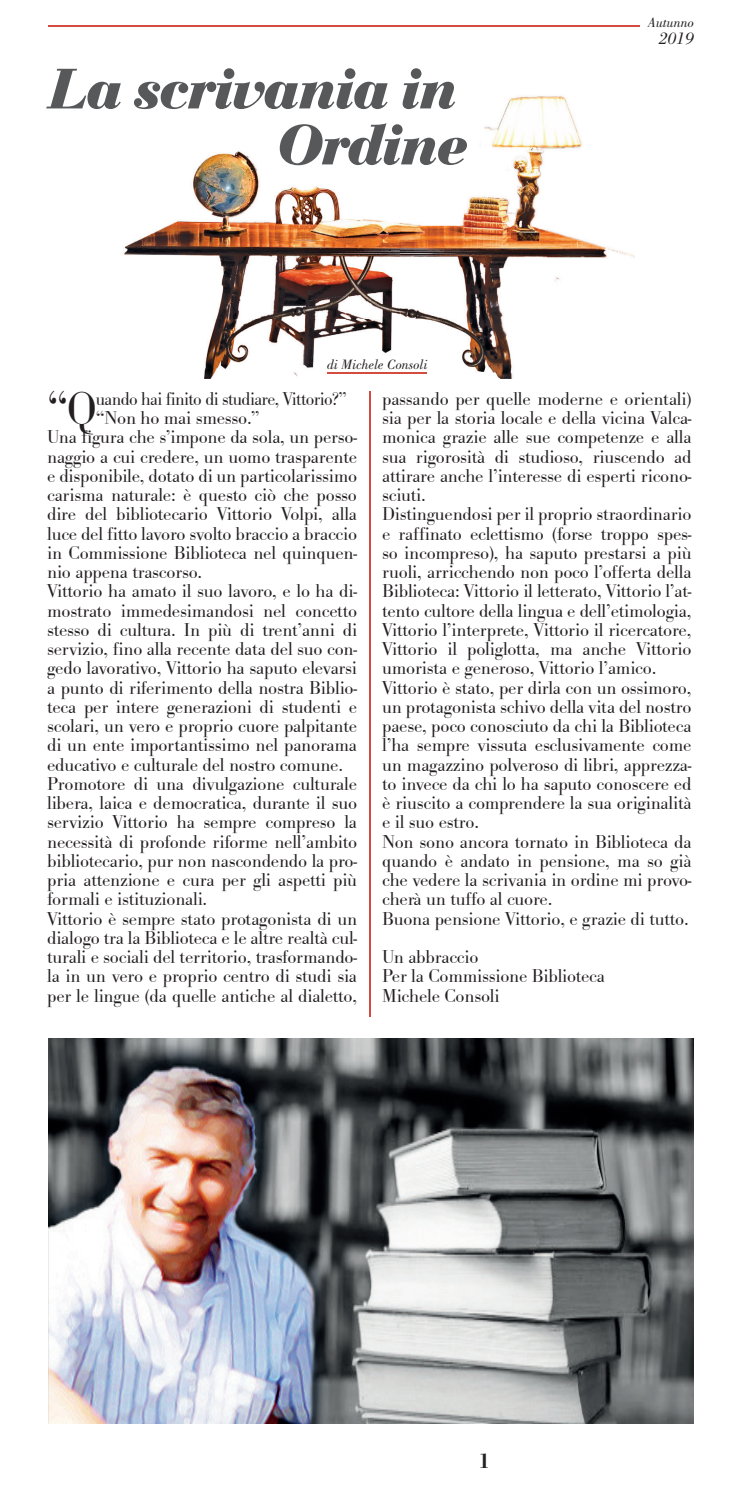
<style>
.page{position:relative;width:744px;height:1490px;background:#fff}
.page>*{position:absolute;margin:0;border:0;box-sizing:border-box;transform-origin:0 0}
.t1{font:italic 700 59.5px/56px "Bodoni No 1 URWT";letter-spacing:-.03em;color:#57585a;text-align:right}
.t2{font:48.12px "Bodoni Ant T Ligh";color:#231f20;scale:.95 1}
.t3{font:500 21px "Bodoni BE";color:#231f20}
.t4{font:19.25px/19.2px "Bodoni Ant T Ligh";letter-spacing:-.01em;color:#231f20}
.t5{font:19.25px "Bodoni Ant T Ligh";letter-spacing:-.03em;color:#231f20;scale:.95 1}
.t6{font:italic 17.5px "Bodoni Std";color:#231f20}
.t7{font:italic 14px "Bodoni Std";color:#231f20}
</style>
<div class="page">
<img style="left:124px;top:96px;width:511px;height:282px">
<hr style="left:369px;top:391px;width:2px;height:625px;background:#d44c3f">
<hr style="left:48px;top:25px;width:592px;height:1px;background:#d44c3f">
<hr style="left:327px;top:372px;width:99px;height:2px;background:#d44c3f">
<img style="left:48px;top:1038px;width:645px;height:386px">
<h1 class="t1" style="left:47px;top:61px;width:420px">La scrivania in<br>Ordine</h1>
<p class="t7" style="left:327px;top:356px;width:102px">di Michele Consoli</p>
<p class="t7" style="left:648px;top:15px;width:47px">Autunno</p>
<p class="t6" style="left:659px;top:29px;width:36px">2019</p>
<h2 class="t2" style="left:47px;top:383px;width:54px">“Q</h2>
<p class="t5" style="left:96px;top:388px;width:266px">uando hai finito di studiare, Vittorio?”</p>
<p class="t4" style="left:96px;top:409px;width:165px">“Non ho mai smesso.”</p>
<p class="t4" style="left:47px;top:428px;width:311px">Una figura che s’impone da sola, un perso-</p>
<p class="t4" style="left:47px;top:447px;width:311px">naggio a cui credere, un uomo trasparente</p>
<p class="t4" style="left:47px;top:467px;width:311px">e disponibile, dotato di un particolarissimo</p>
<p class="t4" style="left:47px;top:486px;width:311px">carisma naturale: è questo ciò che posso</p>
<p class="t4" style="left:47px;top:505px;width:311px">dire del bibliotecario Vittorio Volpi, alla</p>
<p class="t4" style="left:47px;top:524px;width:311px">luce del fitto lavoro svolto braccio a braccio</p>
<p class="t4" style="left:47px;top:544px;width:311px">in Commissione Biblioteca nel quinquen-</p>
<p class="t4" style="left:47px;top:563px;width:157px">nio appena trascorso.</p>
<p class="t4" style="left:47px;top:582px;width:311px">Vittorio ha amato il suo lavoro, e lo ha di-</p>
<p class="t4" style="left:47px;top:601px;width:311px">mostrato immedesimandosi nel concetto</p>
<p class="t4" style="left:47px;top:621px;width:311px">stesso di cultura. In più di trent’anni di</p>
<p class="t4" style="left:47px;top:640px;width:311px">servizio, fino alla recente data del suo con-</p>
<p class="t4" style="left:47px;top:659px;width:311px">gedo lavorativo, Vittorio ha saputo elevarsi</p>
<p class="t4" style="left:47px;top:678px;width:311px">a punto di riferimento della nostra Biblio-</p>
<p class="t4" style="left:47px;top:698px;width:311px">teca per intere generazioni di studenti e</p>
<p class="t4" style="left:47px;top:717px;width:311px">scolari, un vero e proprio cuore palpitante</p>
<p class="t4" style="left:47px;top:736px;width:311px">di un ente importantissimo nel panorama</p>
<p class="t4" style="left:47px;top:755px;width:297px">educativo e culturale del nostro comune.</p>
<p class="t4" style="left:47px;top:775px;width:311px">Promotore di una divulgazione culturale</p>
<p class="t4" style="left:47px;top:794px;width:311px">libera, laica e democratica, durante il suo</p>
<p class="t4" style="left:47px;top:813px;width:311px">servizio Vittorio ha sempre compreso la</p>
<p class="t4" style="left:47px;top:832px;width:311px">necessità di profonde riforme nell’ambito</p>
<p class="t4" style="left:47px;top:852px;width:311px">bibliotecario, pur non nascondendo la pro-</p>
<p class="t4" style="left:47px;top:871px;width:311px">pria attenzione e cura per gli aspetti più</p>
<p class="t4" style="left:47px;top:890px;width:162px">formali e istituzionali.</p>
<p class="t4" style="left:47px;top:909px;width:311px">Vittorio è sempre stato protagonista di un</p>
<p class="t4" style="left:47px;top:929px;width:311px">dialogo tra la Biblioteca e le altre realtà cul-</p>
<p class="t4" style="left:47px;top:948px;width:311px">turali e sociali del territorio, trasformando-</p>
<p class="t4" style="left:47px;top:967px;width:311px">la in un vero e proprio centro di studi sia</p>
<p class="t4" style="left:47px;top:986px;width:311px">per le lingue (da quelle antiche al dialetto,</p>
<p class="t4" style="left:382px;top:390px;width:311px">passando per quelle moderne e orientali) sia per la storia locale e della vicina Valca&shy;monica grazie alle sue competenze e alla sua rigorosità di studioso, riuscendo ad attirare anche l’interesse di esperti ricono&shy;sciuti.<br>Distinguendosi per il proprio straordinario e raffinato eclettismo (forse troppo spes&shy;so incompreso), ha saputo prestarsi a più ruoli, arricchendo non poco l’offerta della Biblioteca: Vittorio il letterato, Vittorio l’at&shy;tento cultore della lingua e dell’etimologia, Vittorio l’interprete, Vittorio il ricercatore, Vittorio il poliglotta, ma anche Vittorio umorista e generoso, Vittorio l’amico.<br>Vittorio è stato, per dirla con un ossimoro, un protagonista schivo della vita del nostro paese, poco conosciuto da chi la Biblioteca l’ha sempre vissuta esclusivamente come un magazzino polveroso di libri, apprezza&shy;to invece da chi lo ha saputo conoscere ed è riuscito a comprendere la sua originalità e il suo estro.<br>Non sono ancora tornato in Biblioteca da quando è andato in pensione, ma so già che vedere la scrivania in ordine mi provo&shy;cherà un tuffo al cuore.<br>Buona pensione Vittorio, e grazie di tutto.</p>
<p class="t4" style="left:382px;top:948px;width:224px">Un abbraccio<br>Per la Commissione Biblioteca<br>Michele Consoli</p>
<p class="t3" style="left:479px;top:1448px;width:12px">1</p>
</div>
